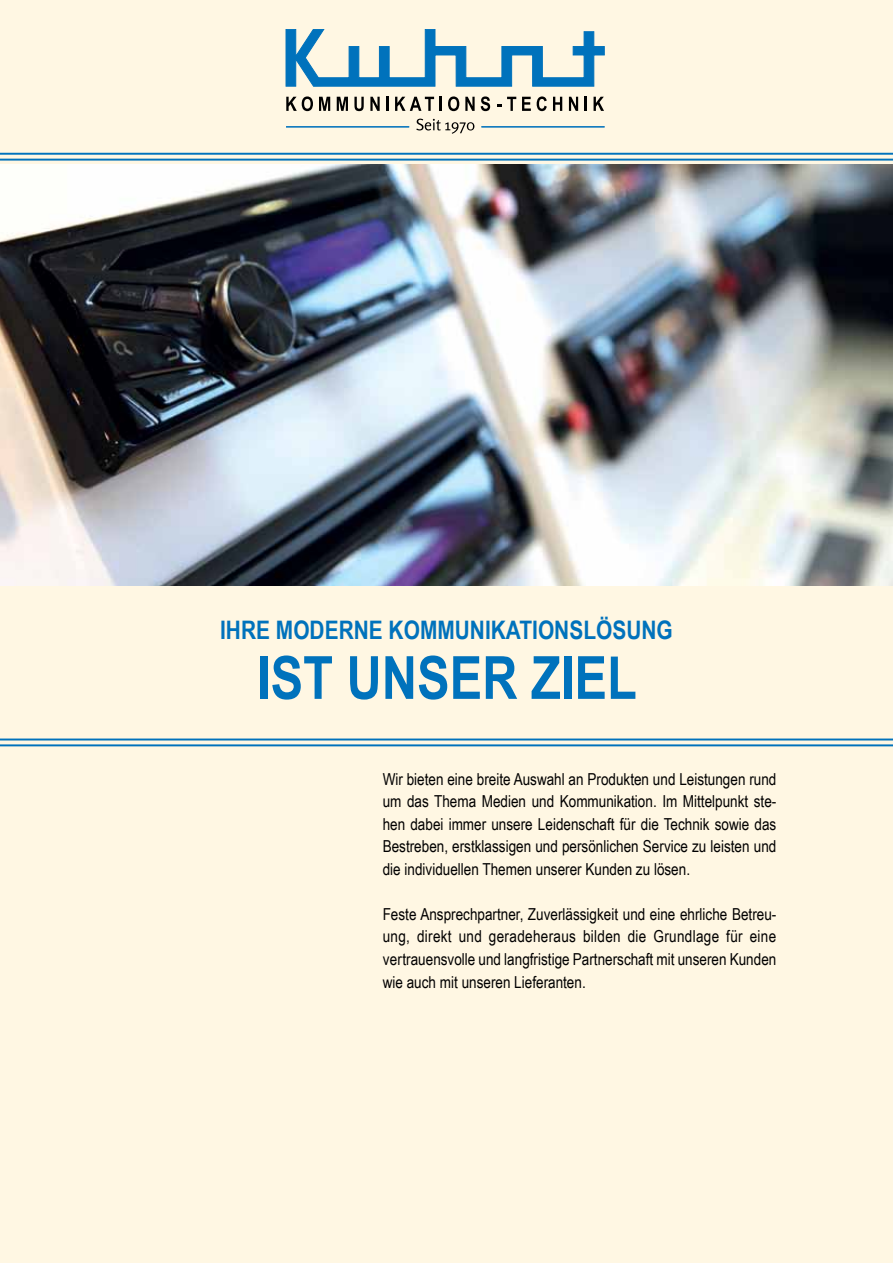
<style>
.page{position:relative;width:893px;height:1263px;background:#fff}
.page>*{position:absolute;margin:0;border:0;box-sizing:border-box;transform-origin:0 0}
.t1{font:700 59.55px "Arial Narrow";color:#0072bc}
.t2{font:700 25.5px "Arial Narrow";color:#0072bc}
.t3{font:16.5px/22.5px "Arial Narrow";color:#000;text-align:justify}
</style>
<div class="page">
<div style="left:0;top:0;width:893px;height:165px;background:#fff7e3"></div>
<div style="left:0;top:586px;width:893px;height:677px;background:#fff7e3"></div>
<hr style="left:0;top:153px;width:893px;height:2px;background:#0072bc">
<hr style="left:0;top:159px;width:893px;height:2px;background:#0072bc">
<img style="left:0;top:165px;width:893px;height:421px">
<hr style="left:0;top:738px;width:893px;height:2px;background:#0072bc">
<hr style="left:0;top:744px;width:893px;height:2px;background:#0072bc">
<svg style="left:286px;top:96px;width:27px;height:15px"></svg>
<svg style="left:319px;top:97px;width:11px;height:14px"></svg>
<svg style="left:337px;top:97px;width:11px;height:14px"></svg>
<svg style="left:354px;top:97px;width:10px;height:14px"></svg>
<svg style="left:370px;top:97px;width:10px;height:14px"></svg>
<hr style="left:386px;top:97px;width:3px;height:14px;background:#000">
<svg style="left:395px;top:97px;width:39px;height:14px"></svg>
<svg style="left:440px;top:97px;width:2px;height:14px"></svg>
<svg style="left:448px;top:96px;width:11px;height:15px"></svg>
<svg style="left:465px;top:97px;width:10px;height:14px"></svg>
<svg style="left:481px;top:96px;width:9px;height:15px"></svg>
<svg style="left:498px;top:97px;width:18px;height:14px"></svg>
<svg style="left:522px;top:97px;width:9px;height:14px"></svg>
<svg style="left:537px;top:96px;width:10px;height:15px"></svg>
<svg style="left:553px;top:97px;width:9px;height:14px"></svg>
<svg style="left:569px;top:97px;width:9px;height:14px"></svg>
<svg style="left:585px;top:97px;width:2px;height:14px"></svg>
<svg style="left:594px;top:97px;width:10px;height:14px"></svg>
<svg style="left:286px;top:29px;width:318px;height:57px"></svg>
<hr style="left:286px;top:126px;width:123px;height:1px;background:#0072bc">
<hr style="left:481px;top:126px;width:124px;height:1px;background:#0072bc">
<svg style="left:416px;top:119px;width:58px;height:15px"></svg>
<h2 class="t2" style="left:220px;top:610px;width:454px">IHRE MODERNE KOMMUNIKATIONSLÖSUNG</h2>
<h1 class="t1" style="left:257px;top:633px;width:381px">IST UNSER ZIEL</h1>
<p class="t3" style="left:383px;top:767px;width:395px">Wir bieten eine breite Auswahl an Produkten und Leistungen rund um das Thema Medien und Kommunikation. Im Mittelpunkt ste&shy;hen dabei immer unsere Leidenschaft für die Technik sowie das Bestreben, erstklassigen und persönlichen Service zu leisten und die individuellen Themen unserer Kunden zu lösen.</p>
<p class="t3" style="left:383px;top:902px;width:395px">Feste Ansprechpartner, Zuverlässigkeit und eine ehrliche Betreu&shy;ung, direkt und geradeheraus bilden die Grundlage für eine vertrauensvolle und langfristige Partnerschaft mit unseren Kunden wie auch mit unseren Lieferanten.</p>
</div>
